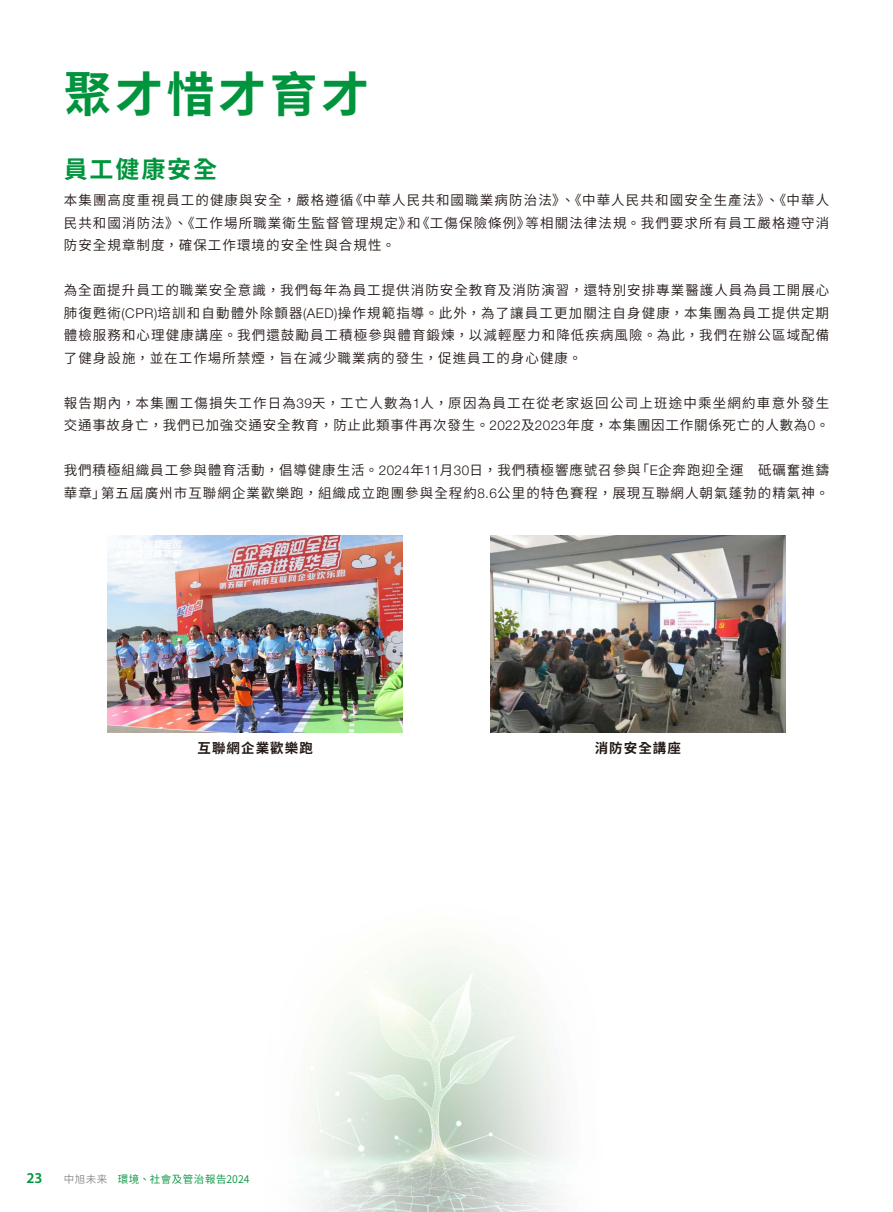
<style>
.page{position:relative;width:893px;height:1212px;background:#fff}
.page>*{position:absolute;margin:0;border:0;box-sizing:border-box;transform-origin:0 0}
.t1{font:700 48px "Source Han Sans HC";letter-spacing:.075em;color:#00943d}
.t2{font:700 24px "Source Han Sans HC";letter-spacing:.08em;color:#00943d}
.t3{font:600 15px "Myriad Pro";color:#00943d}
.t4{font:13.5px/22.5px "Source Han Sans HC";letter-spacing:.08em;color:#231916}
.t5{font:700 13.5px "Source Han Sans HC";letter-spacing:.08em;color:#231916}
.t6{font:10.5px "Source Han Sans HC";letter-spacing:.05em;color:#00943d}
.t7{font:10.5px "Source Han Sans HC";color:#898989}
.s1{font-family:"Helvetica Neue LT Std";font-weight:300}
</style>
<div class="page">
<img style="left:301px;top:535px;width:485px;height:677px">
<img style="left:107px;top:535px;width:296px;height:198px">
<img style="left:490px;top:535px;width:295px;height:197px">
<h1 class="t1" style="left:64px;top:68px;width:307px">聚才惜才育才</h1>
<h2 class="t2" style="left:64px;top:156px;width:155px">員工健康安全</h2>
<p class="t4" style="left:64px;top:189px;width:291px">本集團高度重視員工的健康與安全，嚴格遵循</p>
<p class="t4" style="left:349px;top:189px;width:482px">《中華人民共和國職業病防治法》、《中華人民共和國安全生產法》、《中華人</p>
<p class="t4" style="left:64px;top:212px;width:468px">民共和國消防法》、《工作場所職業衛生監督管理規定》《工傷保險條例》</p>
<p class="t4" style="left:526px;top:212px;width:305px">等相關法律法規。我們要求所有員工嚴格遵守消</p>
<p class="t4" style="left:407px;top:212px;width:15px">和</p>
<p class="t4" style="left:64px;top:234px;width:333px">防安全規章制度，確保工作環境的安全性與合規性。</p>
<p class="t4" style="left:64px;top:279px;width:767px;text-align:justify">為全面提升員工的職業安全意識，我們每年為員工提供消防安全教育及消防演習，還特別安排專業醫護人員為員工開展心肺復甦術<span class="s1">(CPR)</span>培訓和自動體外除顫器<span class="s1">(AED)</span>操作規範指導。此外，為了讓員工更加關注自身健康，本集團為員工提供定期體檢服務和心理健康講座。我們還鼓勵員工積極參與體育鍛煉，以減輕壓力和降低疾病風險。為此，我們在辦公區域配備了健身設施，並在工作場所禁煙，旨在減少職業病的發生，促進員工的身心健康。</p>
<p class="t4" style="left:64px;top:392px;width:767px">報告期內，本集團工傷損失工作日為<span class="s1">39</span>天，工亡人數為 人<span class="s1">1</span> ，原因為員工在從老家返回公司上班途中乘坐網約車意外發生交通事故身亡，我們已加強交通安全教育，防止此類事件再次發生。<span class="s1">2022</span>及<span class="s1">2023</span>年度，本集團因工作關係死亡的人數為 。<span class="s1">0</span></p>
<p class="t4" style="left:636px;top:459px;width:195px">「<span class="s1">E</span>企奔跑迎全運　砥礪奮進鑄</p>
<p class="t4" style="left:101px;top:459px;width:729px;text-indent:-37px">我們積極組織員工參與體育活動，倡導健康生活。<span class="s1">2024</span>年<span class="s1">11</span>月<span class="s1">30</span>日，我們積極響應號召參與<br>第五屆廣州市互聯網企業歡樂跑，組織成立跑團參與全程約<span class="s1">8.6</span>公里的特色賽程，展現互聯網人朝氣蓬勃的精氣神。</p>
<p class="t4" style="left:64px;top:482px;width:43px">華章」</p>
<p class="t5" style="left:197px;top:741px;width:117px">互聯網企業歡樂跑</p>
<p class="t5" style="left:595px;top:741px;width:88px">消防安全講座</p>
<p class="t3" style="left:26px;top:1168px;width:18px">23</p>
<p class="t7" style="left:64px;top:1173px;width:45px">中旭未来</p>
<p class="t6" style="left:118px;top:1173px;width:133px">環境、社會及管治報告2024</p>
</div>
